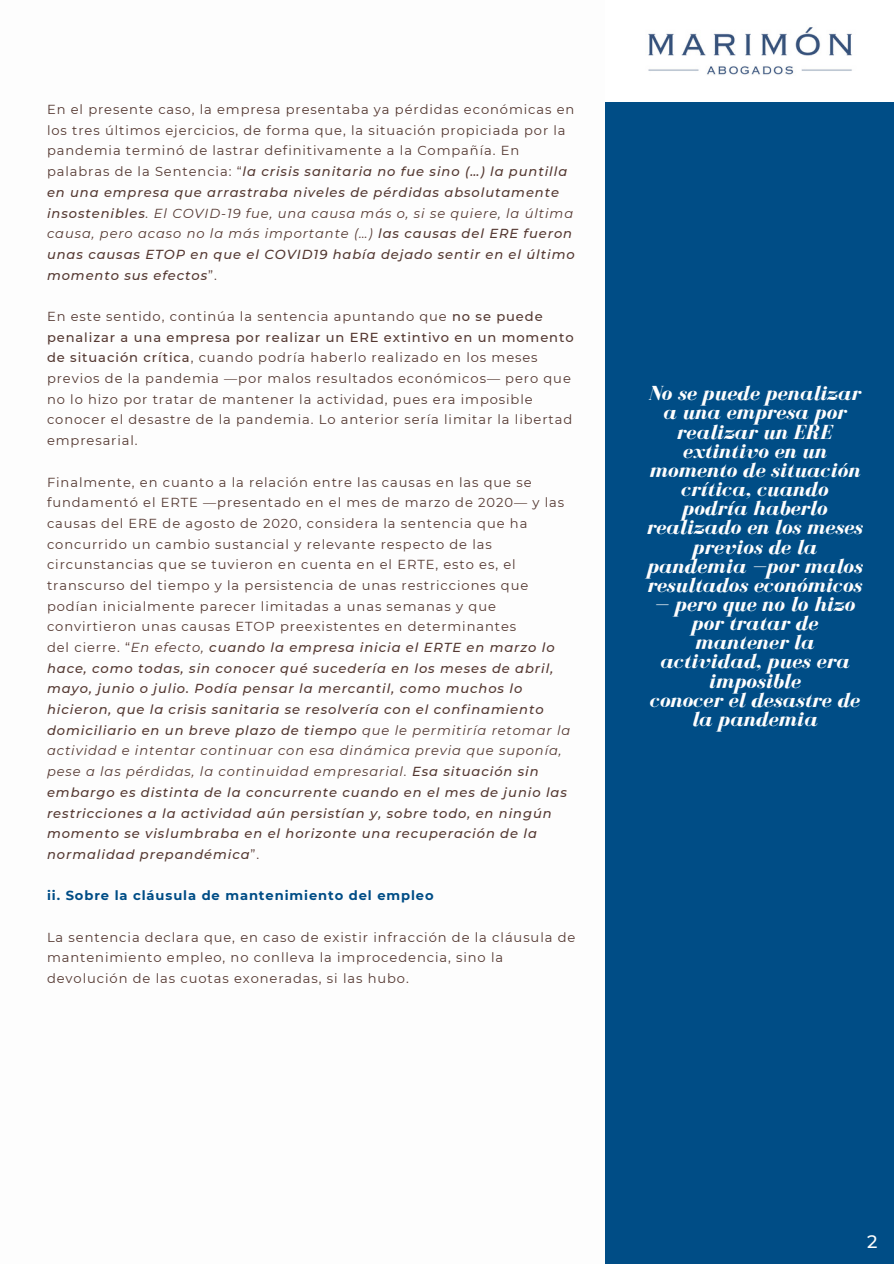
<style>
.page{position:relative;width:894px;height:1264px;background:#fff}
.page>*{position:absolute;margin:0;border:0;box-sizing:border-box;transform-origin:0 0}
.t1{font:italic 700 21px/19.2px "Bodoni FLF";color:#fdfdfd;text-align:center}
.t2{font:500 18px "Montserrat";color:#fdfdfd}
.t3{font:13.05px/20.7px "Montserrat";letter-spacing:.07em;color:#533730}
.t4{font:italic 500 13.05px/20.7px "Montserrat";letter-spacing:.07em;color:#533730}
.t5{font:700 13.05px "Montserrat";letter-spacing:.07em;color:#004d86}
.s1{font-weight:500;font-style:italic}
.s2{font-style:italic}
.s3{font-weight:400;font-style:normal}
.s4{font-weight:500}
.s5{font-weight:400}
</style>
<div class="page">
<div style="left:605px;top:0;width:288px;height:1263px;background:#004d86"></div>
<img style="left:605px;top:0;width:288px;height:101px">
<p class="t3" style="left:47px;top:99px;width:529px">En el presente caso, la empresa presentaba ya pérdidas económicas en los tres últimos ejercicios, de forma que, la situación propiciada por la pandemia terminó de lastrar definitivamente a la Compañía. En palabras de la Sentencia: “<span class="s1">la crisis sanitaria no fue sino (…) la puntilla en una empresa que arrastraba niveles de pérdidas absolutamente insostenibles</span><span class="s2">. El COVID-19 fue, una causa más o, si se quiere, la última causa, pero acaso no la más importante (…)</span> <span class="s1">las causas del ERE fueron unas causas ETOP en que el COVID19 había dejado sentir en el último</span></p>
<p class="t4" style="left:47px;top:264px;width:171px">momento sus efectos<span class="s3">”.</span></p>
<p class="t3" style="left:47px;top:306px;width:528px">En este sentido, continúa la sentencia apuntando que <span class="s4">no se puede penalizar a una empresa por realizar un ERE extintivo en un momento de situación crítica</span>, cuando podría haberlo realizado en los meses previos de la pandemia —por malos resultados económicos— pero que no lo hizo por tratar de mantener la actividad, pues era imposible</p>
<p class="t3" style="left:47px;top:409px;width:526px">conocer el desastre de la pandemia. Lo anterior sería limitar la libertad</p>
<p class="t3" style="left:47px;top:430px;width:92px">empresarial.</p>
<p class="t3" style="left:47px;top:471px;width:518px">Finalmente, en cuanto a la relación entre las causas en las que se fundamentó el ERTE —presentado en el mes de marzo de 2020— y las causas del ERE de agosto de 2020, considera la sentencia que ha</p>
<p class="t3" style="left:47px;top:533px;width:482px">concurrido un cambio sustancial y relevante respecto de las circunstancias que se tuvieron en cuenta en el ERTE, esto es, el transcurso del tiempo y la persistencia de unas restricciones que podían inicialmente parecer limitadas a unas semanas y que convirtieron unas causas ETOP preexistentes en determinantes</p>
<p class="t4" style="left:47px;top:637px;width:509px"><span class="s3">del cierre. “</span><span class="s5">En efecto,</span> cuando la empresa inicia el ERTE en marzo lo</p>
<p class="t4" style="left:47px;top:657px;width:524px">hace, como todas, sin conocer qué sucedería en los meses de abril, mayo, junio o julio. Podía pensar la mercantil, como muchos lo hicieron, que la crisis sanitaria se resolvería con el confinamiento domiciliario en un breve plazo de tiempo <span class="s5">que le permitiría retomar la actividad e intentar continuar con esa dinámica previa que suponía, pese a las pérdidas, la continuidad empresarial.</span> Esa situación sin embargo es distinta de la concurrente cuando en el mes de junio las restricciones a la actividad aún persistían y, sobre todo, en ningún momento se vislumbraba en el horizonte una recuperación de la normalidad prepandémica<span class="s3">”.</span></p>
<p class="t5" style="left:47px;top:887px;width:388px">ii. Sobre la cláusula de mantenimiento del empleo</p>
<p class="t3" style="left:47px;top:926px;width:529px">La sentencia declara que, en caso de existir infracción de la cláusula de mantenimiento empleo, no conlleva la improcedencia, sino la devolución de las cuotas exoneradas, si las hubo.</p>
<p class="t1" style="left:646px;top:384px;width:218px">No se puede penalizar a una empresa por realizar un ERE extintivo en un momento de situación crítica, cuando podría haberlo realizado en los meses previos de la pandemia —por malos resultados económicos</p>
<p class="t1" style="left:654px;top:594px;width:202px">— pero que no lo hizo por tratar de mantener la actividad, pues era imposible</p>
<p class="t1" style="left:649px;top:690px;width:212px">conocer el desastre de la pandemia</p>
<p class="t2" style="left:866px;top:1230px;width:12px">2</p>
</div>
